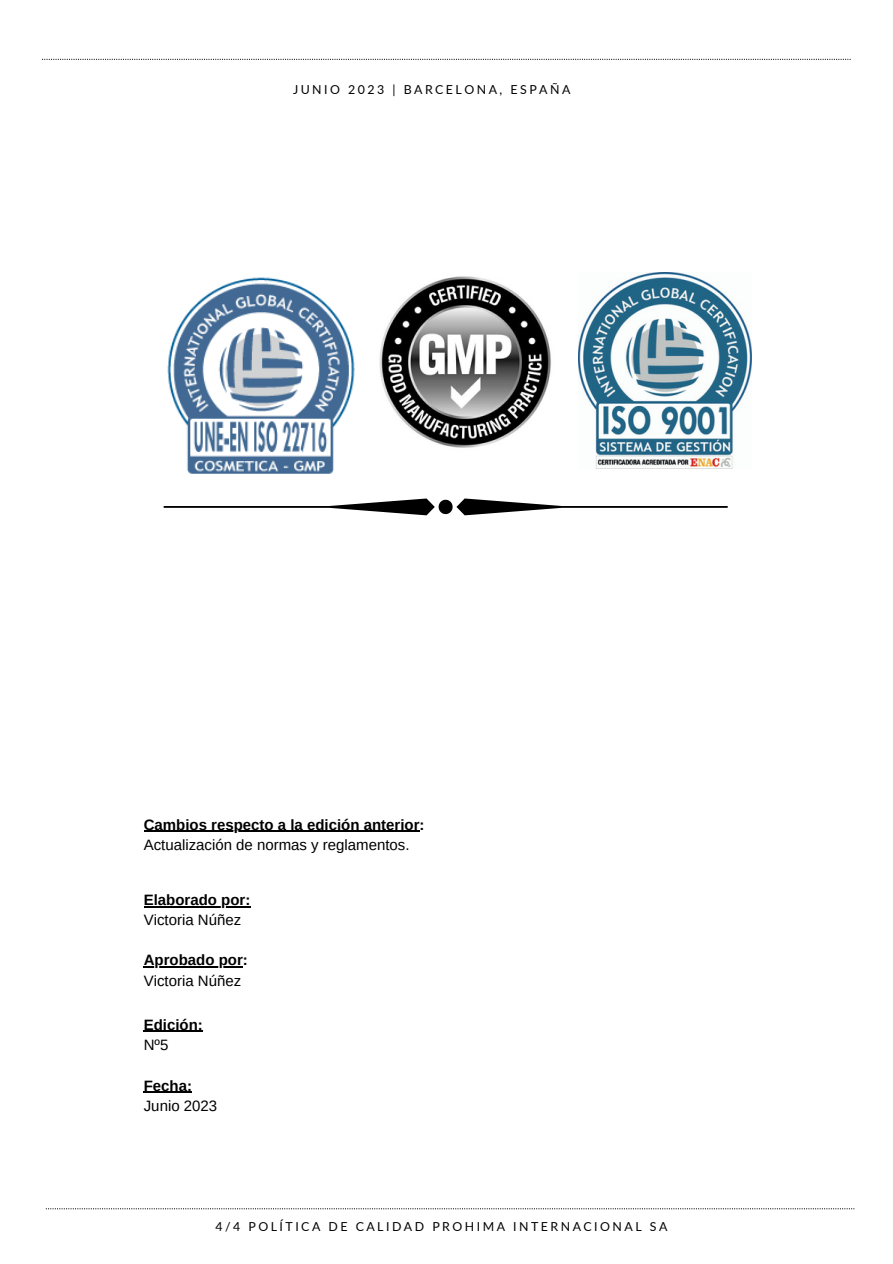
<style>
.page{position:relative;width:893px;height:1264px;background:#fff}
.page>*{position:absolute;margin:0;border:0;box-sizing:border-box;transform-origin:0 0}
.t1{font:700 15px "Arimo";color:#000}
.t2{font:15px "Arimo";color:#000}
.t3{font:12.45px "Lato";letter-spacing:.2em;color:#000}
</style>
<div class="page">
<img style="left:379px;top:276px;width:172px;height:172px">
<img style="left:167px;top:277px;width:188px;height:197px">
<img style="left:578px;top:273px;width:173px;height:195px">
<svg style="left:163px;top:498px;width:564px;height:17px"></svg>
<svg style="left:42px;top:59px;width:808px;height:1px"></svg>
<svg style="left:46px;top:1208px;width:808px;height:1px"></svg>
<hr style="left:144px;top:830px;width:275px;height:2px;background:#000">
<hr style="left:144px;top:906px;width:106px;height:1px;background:#000">
<hr style="left:144px;top:966px;width:99px;height:1px;background:#000">
<hr style="left:144px;top:1030px;width:59px;height:2px;background:#000">
<hr style="left:144px;top:1091px;width:48px;height:1px;background:#000">
<p class="t3" style="left:293px;top:81px;width:279px">JUNIO 2023 | BARCELONA, ESPAÑA</p>
<p class="t1" style="left:144px;top:816px;width:282px">Cambios respecto a la edición anterior:</p>
<p class="t2" style="left:144px;top:836px;width:267px">Actualización de normas y reglamentos.</p>
<p class="t1" style="left:144px;top:891px;width:108px">Elaborado por:</p>
<p class="t2" style="left:144px;top:911px;width:99px">Victoria Núñez</p>
<p class="t1" style="left:144px;top:951px;width:106px">Aprobado por:</p>
<p class="t2" style="left:144px;top:972px;width:99px">Victoria Núñez</p>
<p class="t1" style="left:144px;top:1016px;width:61px">Edición:</p>
<p class="t2" style="left:144px;top:1036px;width:26px">Nº5</p>
<p class="t1" style="left:144px;top:1076px;width:50px">Fecha:</p>
<p class="t2" style="left:144px;top:1097px;width:75px">Junio 2023</p>
<p class="t3" style="left:215px;top:1218px;width:453px">4/4 POLÍTICA DE CALIDAD PROHIMA INTERNACIONAL SA</p>
</div>
